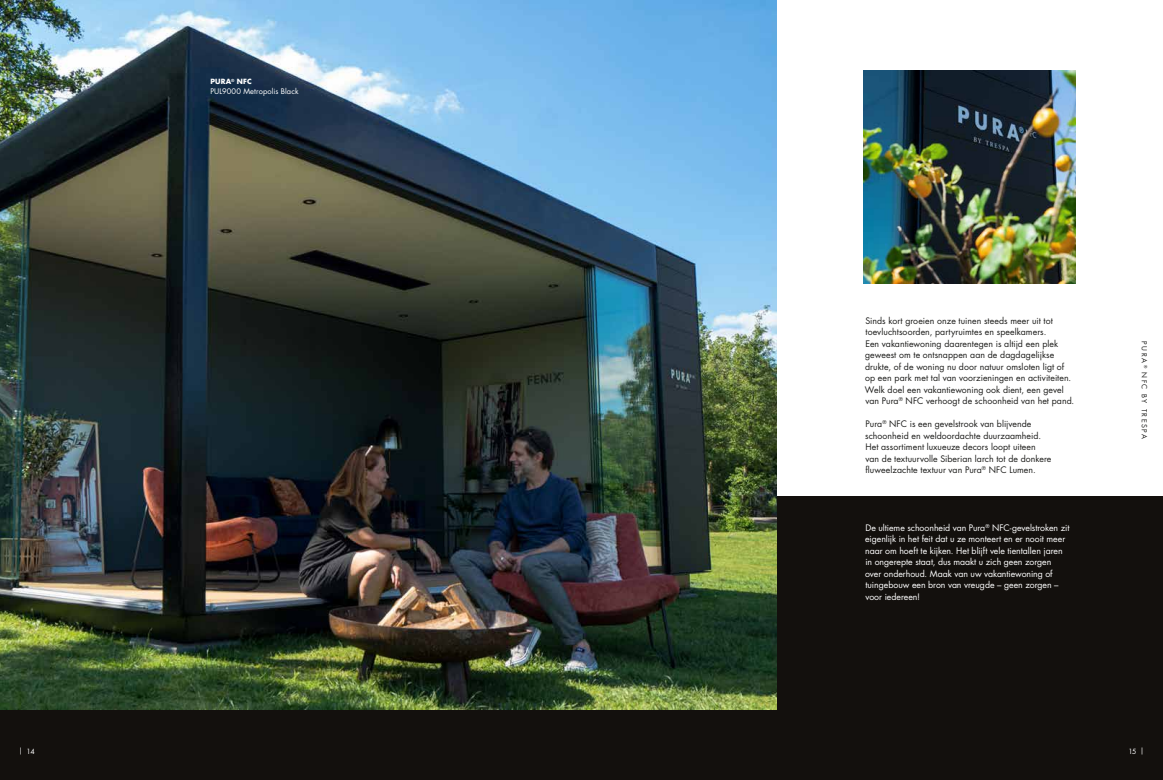
<style>
.page{position:relative;width:1163px;height:780px;background:#fff}
.page>*{position:absolute;margin:0;border:0;box-sizing:border-box;transform-origin:0 0}
.t1{font:8.8px/11.5px "Futura Std";letter-spacing:.005em;color:#1d1d1b}
.t2{font:8.8px/11.5px "Futura Std";letter-spacing:-.005em;color:#fff}
.t3{font:7.5px "Futura Std";letter-spacing:.015em;color:#fff}
.t4{font:7px "Futura Std";letter-spacing:.21em;color:#1d1d1b}
.t5{font:700 7px "Futura Std";letter-spacing:.02em;color:#fff}
.t6{font:7px "Futura Std";color:#fff}
</style>
<div class="page">
<div style="left:0;top:496px;width:1162px;height:284px;background:#13100d"></div>
<img style="left:0;top:0;width:775px;height:709px">
<img style="left:863px;top:71px;width:212px;height:212px">
<p class="t5" style="left:210px;top:77px;width:43px">PURA<sup>®</sup> NFC</p>
<p class="t3" style="left:210px;top:86px;width:90px">PUL9000 Metropolis Black</p>
<p class="t6" style="left:19px;top:746px;width:17px">| 14</p>
<p class="t1" style="left:864px;top:315px;width:211px">Sinds kort groeien onze tuinen steeds meer uit tot toevluchtsoorden, partyruimtes en speelkamers.<br>Een vakantiewoning daarentegen is altijd een plek geweest om te ontsnappen aan de dagdagelijkse drukte, of de woning nu door natuur omsloten ligt of op een park met tal van voorzieningen en activiteiten.<br>Welk doel een vakantiewoning ook dient, een gevel van Pura<sup>®</sup> NFC verhoogt de schoonheid van het pand.</p>
<p class="t1" style="left:865px;top:418px;width:188px">Pura<sup>®</sup> NFC is een gevelstrook van blijvende schoonheid en weldoordachte duurzaamheid.<br>Het assortiment luxueuze decors loopt uiteen<br>van de textuurvolle Siberian larch tot de donkere fluweelzachte textuur van Pura<sup>®</sup> NFC Lumen.</p>
<p class="t2" style="left:865px;top:522px;width:206px">De ultieme schoonheid van Pura<sup>®</sup> NFC-gevelstroken zit eigenlijk in het feit dat u ze monteert en er nooit meer naar om hoeft te kijken. Het blijft vele tientallen jaren in ongerepte staat, dus maakt u zich geen zorgen over onderhoud. Maak van uw vakantiewoning of tuingebouw een bron van vreugde – geen zorgen – voor iedereen!</p>
<p class="t4" style="left:1148px;top:341px;width:99px;rotate:90deg">PURA <sup>®</sup> NFC BY TRESPA</p>
<p class="t6" style="left:1128px;top:746px;width:17px">15 |</p>
</div>
